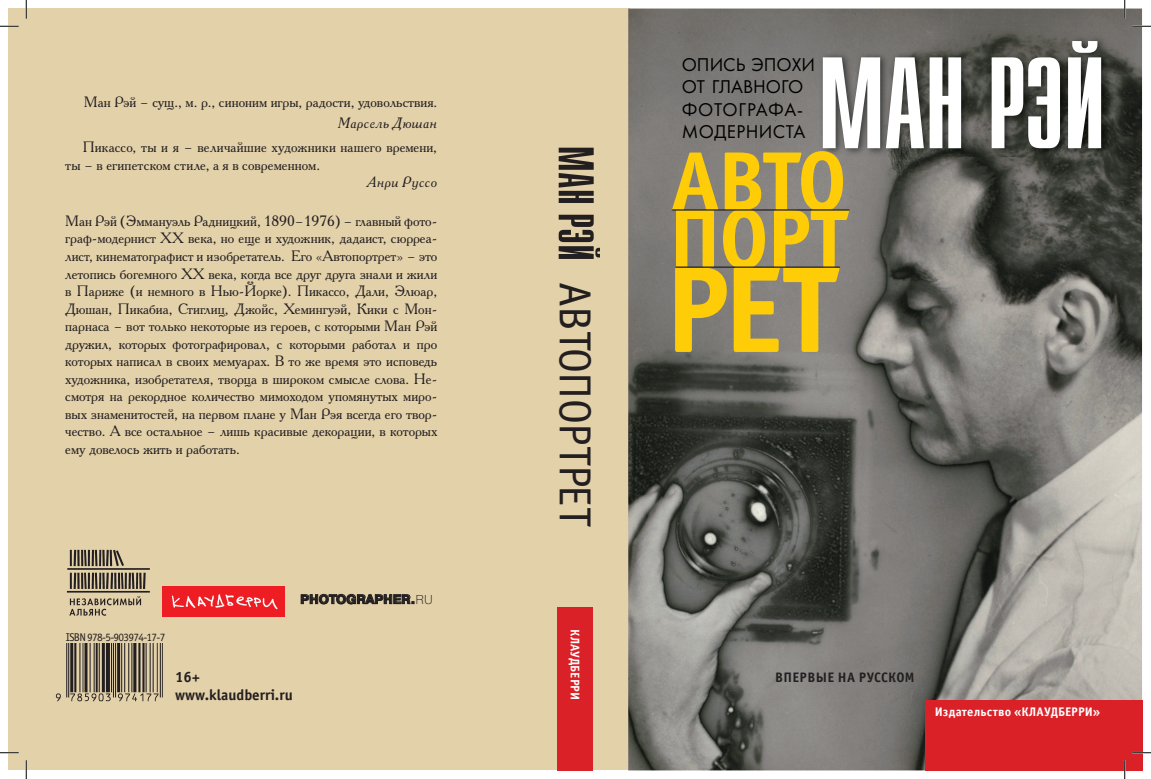
<style>
.page{position:relative;width:1151px;height:779px;background:#fff}
.page>*{position:absolute;margin:0;border:0;box-sizing:border-box;transform-origin:0 0}
.t1{font:129.75px "Compact C";letter-spacing:-.02em;color:#fff}
.t2{font:700 123.62px "Officina Sans C";color:#fecd08}
.t3{font:700 84.12px "Officina Sans C";letter-spacing:-.03em;color:#fecd08}
.t4{font:45px "Officina Sans C";letter-spacing:-.01em;color:#231f20}
.t5{font:19.25px/22.4px "Futura Book C";color:#000}
.t6{font:15px/17.5px "Academy";color:#231f20}
.t7{font:italic 15px "Academy";letter-spacing:.015em;color:#231f20}
.t8{font:700 15px "Officina Sans C";color:#231f20}
.t9{font:700 13.75px "Officina Sans C";letter-spacing:.02em;color:#231f20}
.t10{font:700 12.88px "Pragmatica C";color:#231f20}
.t11{font:700 12.5px "Officina Sans C";letter-spacing:.005em;color:#fff}
.t12{font:11.25px "Officina Sans C";letter-spacing:-.06em;color:#231f20}
.s1{font-family:"Pragmatica Light C";font-weight:400}
.s2{font-family:"Compact C";font-size:50px}
</style>
<div class="page">
<div style="left:9px;top:9px;width:621px;height:761px;background:#e3d1aa"></div>
<img style="left:628px;top:9px;width:514px;height:761px">
<div style="left:925px;top:700px;width:217px;height:70px;background:#da2128"></div>
<div style="left:558px;top:607px;width:35px;height:163px;background:#da2128"></div>
<img style="left:66px;top:549px;width:84px;height:67px">
<svg style="left:301px;top:594px;width:113px;height:10px"></svg>
<img style="left:162px;top:586px;width:123px;height:30px">
<img style="left:819px;top:35px;width:292px;height:122px">
<img style="left:56px;top:643px;width:107px;height:58px">
<hr style="left:672px;top:209px;width:177px;height:2px;background:#231f20">
<hr style="left:676px;top:266px;width:164px;height:2px;background:#231f20">
<svg style="left:0;top:25px;width:19px;height:2px"></svg>
<svg style="left:1132px;top:25px;width:19px;height:2px"></svg>
<svg style="left:0;top:752px;width:19px;height:1px"></svg>
<svg style="left:1132px;top:752px;width:19px;height:1px"></svg>
<svg style="left:25px;top:0;width:2px;height:19px"></svg>
<svg style="left:25px;top:760px;width:2px;height:19px"></svg>
<svg style="left:1124px;top:0;width:1px;height:19px"></svg>
<svg style="left:1124px;top:760px;width:1px;height:19px"></svg>
<p class="t6" style="left:84px;top:93px;width:355px">Ман Рэй – сущ., м. р., синоним игры, радости, удовольствия.</p>
<p class="t7" style="left:338px;top:113px;width:101px">Марсель Дюшан</p>
<p class="t6" style="left:65px;top:138px;width:373px;text-indent:18px">Пикассо, ты и я – величайшие художники нашего времени, ты – в египетском стиле, а я в современном.</p>
<p class="t7" style="left:367px;top:173px;width:72px">Анри Руссо</p>
<p class="t6" style="left:65px;top:212px;width:374px;text-align:justify">Ман Рэй (Эммануэль Радницкий, 1890–1976) – главный фото&shy;граф-модернист ХХ века, но еще и художник, дадаист, сюрреа&shy;лист, кинематографист и изобретатель. Его «Автопортрет» – это летопись богемного ХХ века, когда все друг друга знали и жили в Париже (и немного в Нью-Йорке). Пикассо, Дали, Элюар, Дюшан, Пикабиа, Стиглиц, Джойс, Хемингуэй, Кики с Мон&shy;парнаса – вот только некоторые из героев, с которыми Ман Рэй дружил, которых фотографировал, с которыми работал и про которых написал в своих мемуарах. В то же время это исповедь художника, изобретателя, творца в широком смысле слова. Не&shy;смотря на рекордное количество мимоходом упомянутых миро&shy;вых знаменитостей, на первом плане у Ман Рэя всегда его твор&shy;чество. А все остальное – лишь красивые декорации, в которых ему довелось жить и работать.</p>
<p class="t12" style="left:66px;top:631px;width:101px">ISBN 978-5-903974-17-7</p>
<p class="t10" style="left:300px;top:592px;width:134px">PHOTOGRAPHER.<span class="s1">RU</span></p>
<p class="t8" style="left:175px;top:669px;width:27px">16+</p>
<p class="t8" style="left:175px;top:686px;width:119px">www.klaudberri.ru</p>
<h3 class="t4" style="left:600px;top:146px;width:383px;rotate:90deg"><span class="s2">МАН РЭЙ</span> АВТОПОРТРЕТ</h3>
<p class="t11" style="left:582px;top:629px;width:73px;rotate:90deg">КЛАУДБЕРРИ</p>
<h1 class="t1" style="left:817px;top:39px;width:290px">МАН РЭЙ</h1>
<h3 class="t3" style="left:671px;top:134px;width:178px">АВТО</h3>
<p class="t5" style="left:682px;top:53px;width:135px">ОПИСЬ ЭПОХИ<br>ОТ ГЛАВНОГО<br>ФОТОГРАФА-<br>МОДЕРНИСТА</p>
<h3 class="t3" style="left:668px;top:191px;width:180px">ПОРТ</h3>
<h2 class="t2" style="left:664px;top:240px;width:174px">РЕТ</h2>
<p class="t9" style="left:775px;top:670px;width:141px">ВПЕРВЫЕ НА РУССКОМ</p>
<p class="t11" style="left:935px;top:704px;width:167px">Издательство «КЛАУДБЕРРИ»</p>
</div>
